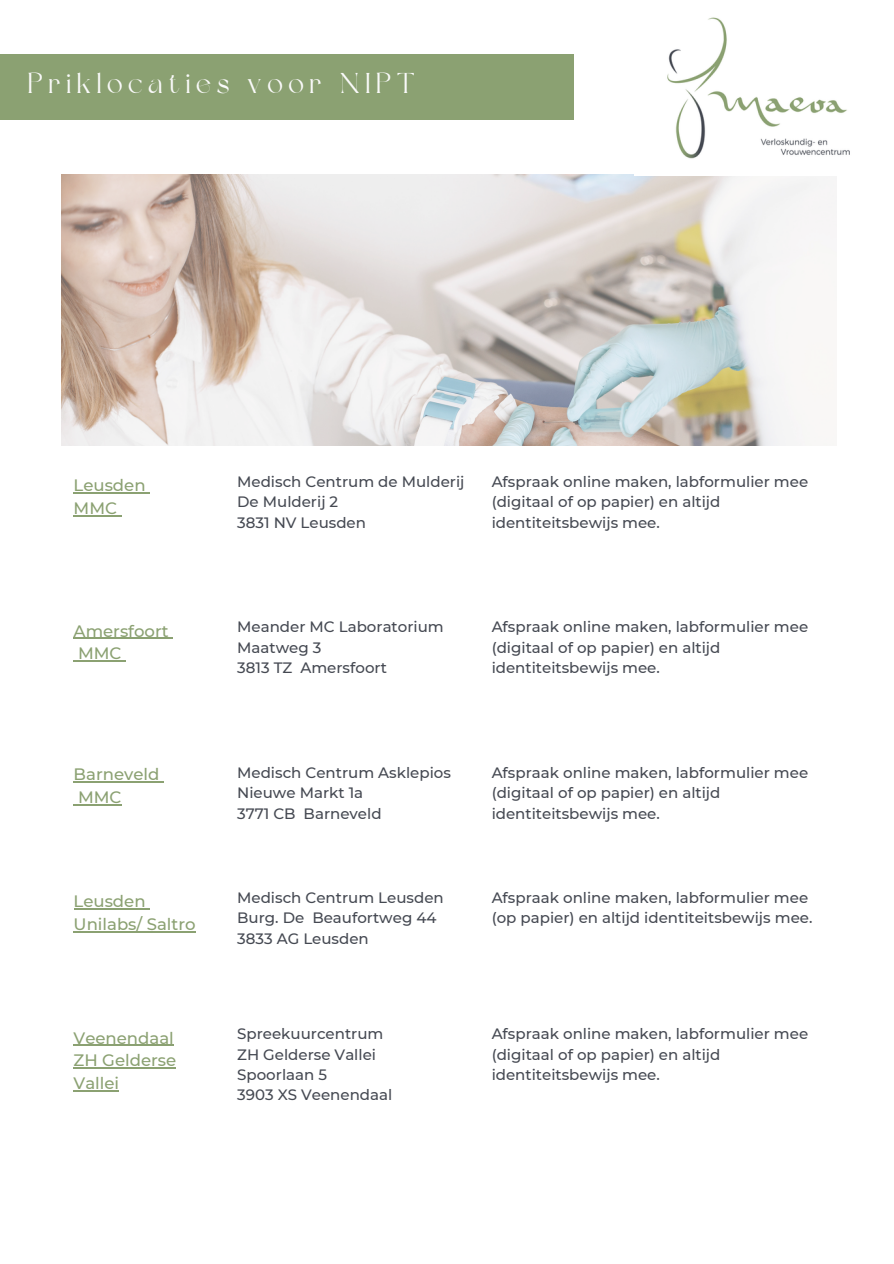
<style>
.page{position:relative;width:894px;height:1264px;background:#fff}
.page>*{position:absolute;margin:0;border:0;box-sizing:border-box;transform-origin:0 0}
.t1{font:28.5px "Dream Avenue";letter-spacing:.2em;color:#fafafa}
.t2{font:500 16.5px/22.5px "Montserrat";color:#8ba172}
.t3{font:500 15px/20.2px "Montserrat";color:#454952}
</style>
<div class="page">
<div style="left:0;top:55px;width:573px;height:65px;background:#8ba172"></div>
<img style="left:61px;top:175px;width:775px;height:270px">
<img style="left:667px;top:17px;width:183px;height:142px">
<hr style="left:74px;top:492px;width:76px;height:1px;background:#8ba172">
<hr style="left:74px;top:515px;width:43px;height:1px;background:#8ba172">
<hr style="left:74px;top:637px;width:95px;height:2px;background:#8ba172">
<hr style="left:78px;top:660px;width:43px;height:1px;background:#8ba172">
<hr style="left:74px;top:781px;width:85px;height:1px;background:#8ba172">
<hr style="left:78px;top:804px;width:43px;height:1px;background:#8ba172">
<hr style="left:74px;top:908px;width:71px;height:1px;background:#8ba172">
<hr style="left:74px;top:931px;width:121px;height:1px;background:#8ba172">
<hr style="left:74px;top:1044px;width:100px;height:2px;background:#8ba172">
<hr style="left:74px;top:1067px;width:102px;height:1px;background:#8ba172">
<hr style="left:74px;top:1089px;width:45px;height:2px;background:#8ba172">
<p class="t1" style="left:28px;top:72px;width:388px">Priklocaties voor NIPT</p>
<p class="t2" style="left:74px;top:474px;width:73px">Leusden</p>
<p class="t2" style="left:74px;top:496px;width:45px">MMC</p>
<p class="t3" style="left:237px;top:471px;width:229px">Medisch Centrum de Mulderij</p>
<p class="t3" style="left:237px;top:491px;width:102px">De Mulderij 2</p>
<p class="t3" style="left:237px;top:512px;width:130px">3831 NV Leusden</p>
<p class="t3" style="left:491px;top:471px;width:318px">Afspraak online maken, labformulier mee</p>
<p class="t3" style="left:491px;top:491px;width:230px">(digitaal of op papier) en altijd identiteitsbewijs mee.</p>
<p class="t2" style="left:74px;top:619px;width:97px">Amersfoort<br>MMC</p>
<p class="t3" style="left:237px;top:616px;width:208px">Meander MC Laboratorium</p>
<p class="t3" style="left:237px;top:637px;width:86px">Maatweg 3</p>
<p class="t3" style="left:237px;top:657px;width:151px">3813 TZ Amersfoort</p>
<p class="t3" style="left:491px;top:616px;width:318px">Afspraak online maken, labformulier mee</p>
<p class="t3" style="left:491px;top:637px;width:230px">(digitaal of op papier) en altijd identiteitsbewijs mee.</p>
<p class="t2" style="left:74px;top:763px;width:87px">Barneveld<br>MMC</p>
<p class="t3" style="left:237px;top:762px;width:215px">Medisch Centrum Asklepios</p>
<p class="t3" style="left:237px;top:782px;width:127px">Nieuwe Markt 1a</p>
<p class="t3" style="left:237px;top:803px;width:146px">3771 CB Barneveld</p>
<p class="t2" style="left:74px;top:890px;width:73px">Leusden</p>
<p class="t2" style="left:74px;top:912px;width:123px">Unilabs/ Saltro</p>
<p class="t2" style="left:74px;top:1026px;width:102px">Veenendaal</p>
<p class="t2" style="left:74px;top:1049px;width:104px">ZH Gelderse</p>
<p class="t2" style="left:74px;top:1071px;width:47px">Vallei</p>
<p class="t3" style="left:237px;top:887px;width:208px">Medisch Centrum Leusden</p>
<p class="t3" style="left:237px;top:907px;width:201px">Burg. De Beaufortweg 44</p>
<p class="t3" style="left:237px;top:928px;width:133px">3833 AG Leusden</p>
<p class="t3" style="left:237px;top:1023px;width:148px">Spreekuurcentrum</p>
<p class="t3" style="left:237px;top:1044px;width:140px">ZH Gelderse Vallei</p>
<p class="t3" style="left:237px;top:1064px;width:91px">Spoorlaan 5</p>
<p class="t3" style="left:237px;top:1084px;width:156px">3903 XS Veenendaal</p>
<p class="t3" style="left:491px;top:762px;width:318px">Afspraak online maken, labformulier mee</p>
<p class="t3" style="left:491px;top:782px;width:230px">(digitaal of op papier) en altijd identiteitsbewijs mee.</p>
<p class="t3" style="left:491px;top:887px;width:322px">Afspraak online maken, labformulier mee (op papier) en altijd identiteitsbewijs mee.</p>
<p class="t3" style="left:491px;top:1023px;width:318px">Afspraak online maken, labformulier mee (digitaal of op papier) en altijd identiteitsbewijs mee.</p>
</div>
